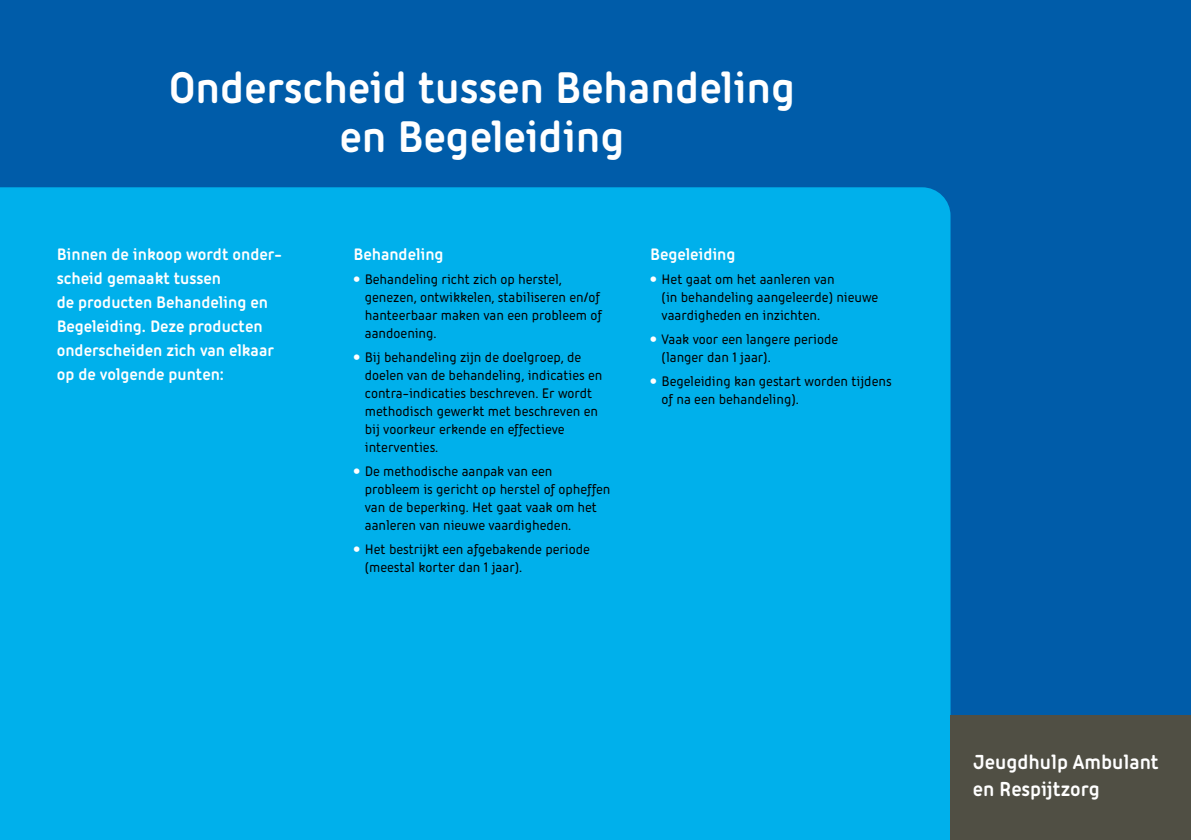
<style>
.page{position:relative;width:1191px;height:840px;background:#fff}
.page>*{position:absolute;margin:0;border:0;box-sizing:border-box;transform-origin:0 0}
.Hoofdkop{font:700 48px "Iconic";color:#fff}
.t1{font:700 22px/26.4px "Iconic";color:#fff}
.Intro{font:700 18px/24px "Iconic";color:#fff}
.Body{font:700 18px "Iconic";color:#fff}
.Body-2{font:500 15px/18px "Iconic";color:#000}
.s1{font-weight:800;font-size:20px;color:#fff}
</style>
<div class="page">
<div style="left:0;top:0;width:1191px;height:715px;background:#005ca9"></div>
<div style="left:0;top:187px;width:950px;height:652px;background:#00b0eb"></div>
<div style="left:950px;top:714px;width:241px;height:125px;background:#504f44"></div>
<p class="Hoofdkop" style="left:169px;top:54px;width:627px">Onderscheid tussen Behandeling</p>
<p class="Hoofdkop" style="left:340px;top:102px;width:286px">en Begeleiding</p>
<p class="Intro" style="left:57px;top:240px;width:227px">Binnen de inkoop wordt onder&shy;scheid gemaakt tussen<br>de producten Behandeling en<br>Begeleiding. Deze producten onderscheiden zich van elkaar op de volgende punten:</p>
<p class="Body" style="left:353px;top:241px;width:92px">Behandeling</p>
<p class="Body-2" style="left:365px;top:268px;width:238px;text-indent:-11px"><span class="s1">•</span> Behandeling richt zich op herstel, genezen, ontwikkelen, stabiliseren en/of hanteerbaar maken van een probleem of aandoening.</p>
<p class="Body-2" style="left:365px;top:346px;width:239px;text-indent:-11px"><span class="s1">•</span> Bij behandeling zijn de doelgroep, de doelen van de behandeling, indicaties en contra-indicaties beschreven. Er wordt methodisch gewerkt met beschreven en bij voorkeur erkende en effectieve interventies.</p>
<p class="Body-2" style="left:365px;top:460px;width:247px;text-indent:-11px"><span class="s1">•</span> De methodische aanpak van een probleem is gericht op herstel of opheffen van de beperking. Het gaat vaak om het aanleren van nieuwe vaardigheden.</p>
<p class="Body-2" style="left:365px;top:538px;width:226px;text-indent:-11px"><span class="s1">•</span> Het bestrijkt een afgebakende periode (meestal korter dan 1 jaar).</p>
<p class="Body" style="left:650px;top:241px;width:87px">Begeleiding</p>
<p class="Body-2" style="left:661px;top:268px;width:218px;text-indent:-11px"><span class="s1">•</span> Het gaat om het aanleren van<br>(in behandeling aangeleerde) nieuwe vaardigheden en inzichten.</p>
<p class="Body-2" style="left:661px;top:328px;width:178px;text-indent:-11px"><span class="s1">•</span> Vaak voor een langere periode (langer dan 1 jaar).</p>
<p class="Body-2" style="left:661px;top:370px;width:231px;text-indent:-11px"><span class="s1">•</span> Begeleiding kan gestart worden tijdens of na een behandeling).</p>
<p class="t1" style="left:973px;top:747px;width:187px">Jeugdhulp Ambulant en Respijtzorg</p>
</div>
